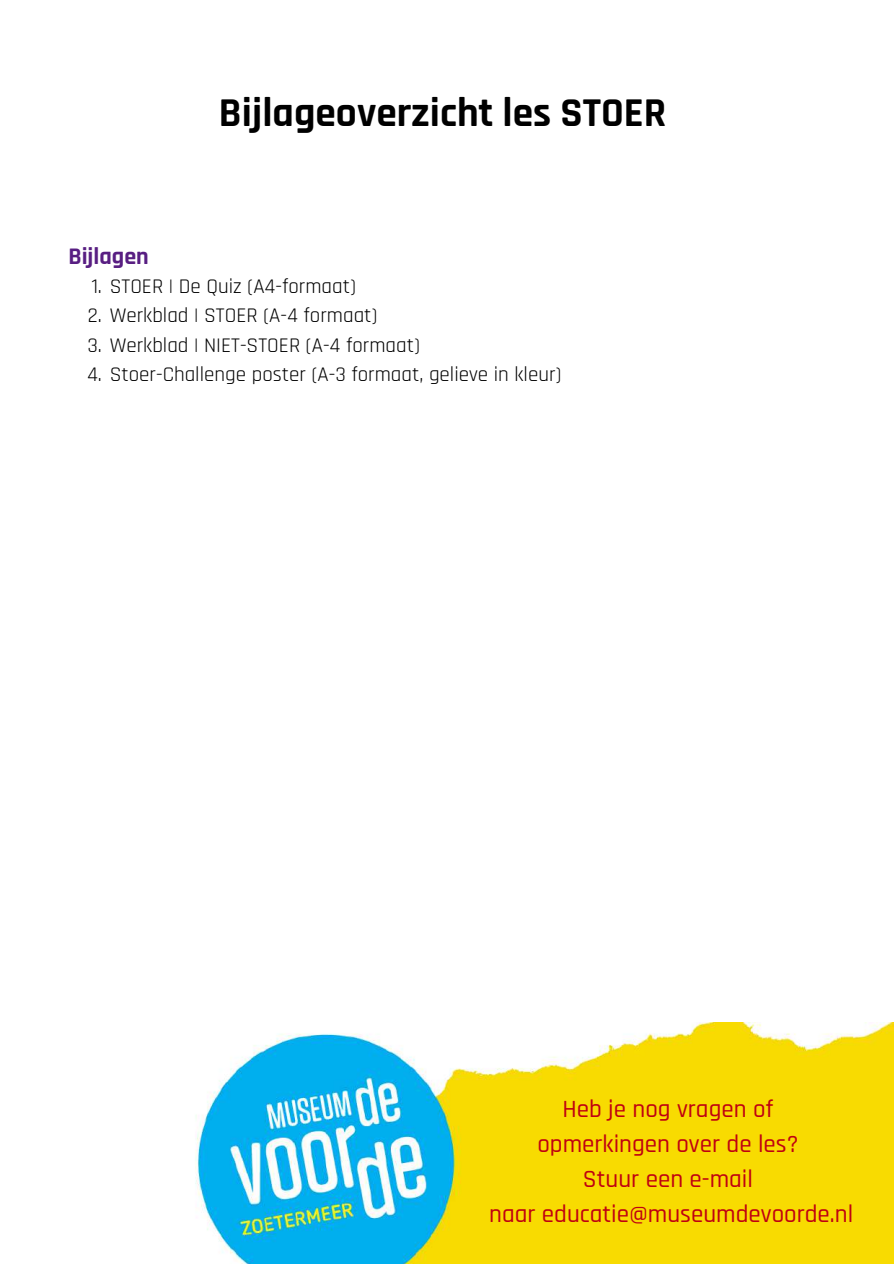
<style>
.page{position:relative;width:894px;height:1264px;background:#fff}
.page>*{position:absolute;margin:0;border:0;box-sizing:border-box;transform-origin:0 0}
.t1{font:700 41.4px "Rajdhani";color:#000}
.t2{font:500 25.05px/35px "Rajdhani";color:#bf0011;text-align:center}
.t3{font:700 24px "Rajdhani";color:#581e82}
.t4{font:21px "Rajdhani";color:#000}
</style>
<div class="page">
<img style="left:195px;top:1022px;width:698px;height:241px">
<p class="t3" style="left:68px;top:241px;width:82px">Bijlagen</p>
<h1 class="t1" style="left:219px;top:87px;width:448px">Bijlageoverzicht les STOER</h1>
<p class="t4" style="left:91px;top:273px;width:266px">1. STOER | De Quiz (A4-formaat)</p>
<p class="t4" style="left:88px;top:303px;width:291px">2. Werkblad | STOER (A-4 formaat)</p>
<p class="t4" style="left:87px;top:332px;width:334px">3. Werkblad | NIET-STOER (A-4 formaat)</p>
<p class="t4" style="left:87px;top:361px;width:476px">4. Stoer-Challenge poster (A-3 formaat, gelieve in kleur)</p>
<p class="t2" style="left:489px;top:1092px;width:365px">Heb je nog vragen of<br>opmerkingen over de les?<br>Stuur een e-mail<br>naar educatie@museumdevoorde.nl</p>
</div>
